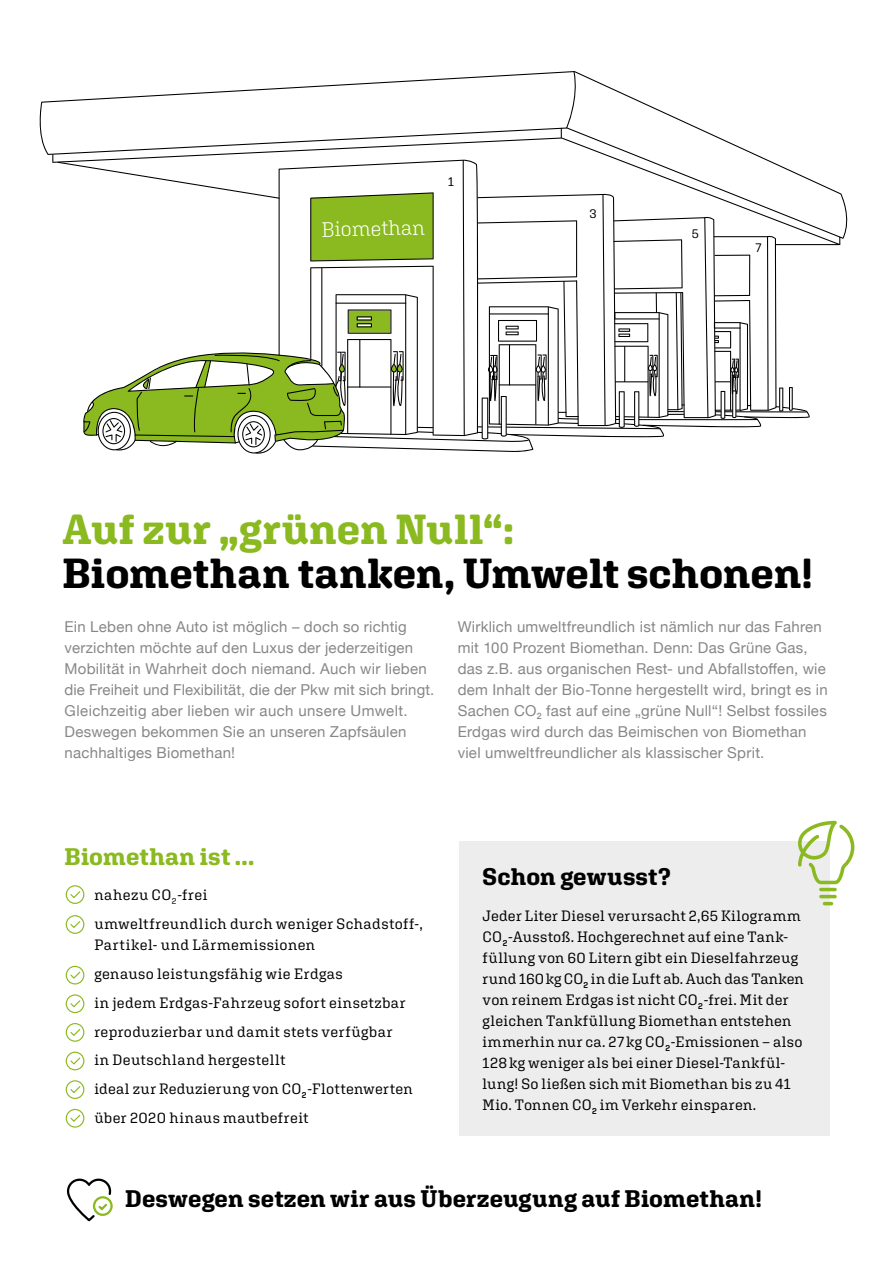
<style>
.page{position:relative;width:893px;height:1263px;background:#fff}
.page>*{position:absolute;margin:0;border:0;box-sizing:border-box;transform-origin:0 0}
.t1{font:700 42px "Aglet Slab";color:#000}
.t2{font:700 42px "Aglet Slab";letter-spacing:.01em;color:#8ab920}
.t3{font:700 24px "Aglet Slab";letter-spacing:.005em;color:#000}
.t4{font:700 24px "Aglet Slab";letter-spacing:.005em;color:#8ab920}
.t5{font:300 21px "Aglet Slab";color:#fff}
.t6{font:15px/21px "Aglet Slab";letter-spacing:.02em;color:#000}
.t7{font:15px/21px "Helvetica Neue";letter-spacing:.015em;color:#878787}
.t8{font:12.75px "Aglet Slab";color:#000}
</style>
<div class="page">
<svg style="left:39px;top:71px;width:527px;height:84px"></svg>
<svg style="left:566px;top:71px;width:282px;height:168px"></svg>
<svg style="left:52px;top:128px;width:788px;height:326px"></svg>
<svg style="left:65px;top:885px;width:20px;height:19px"></svg>
<svg style="left:65px;top:915px;width:20px;height:19px"></svg>
<svg style="left:65px;top:965px;width:20px;height:20px"></svg>
<svg style="left:65px;top:994px;width:20px;height:20px"></svg>
<svg style="left:65px;top:1023px;width:20px;height:19px"></svg>
<svg style="left:65px;top:1051px;width:20px;height:20px"></svg>
<svg style="left:65px;top:1080px;width:20px;height:19px"></svg>
<svg style="left:65px;top:1108px;width:20px;height:20px"></svg>
<div style="left:459px;top:841px;width:370px;height:295px;background:#ededed"></div>
<svg style="left:798px;top:821px;width:56px;height:84px"></svg>
<svg style="left:66px;top:1178px;width:47px;height:44px"></svg>
<h3 class="t5" style="left:321px;top:217px;width:105px;rotate:-1deg">Biomethan</h3>
<p class="t8" style="left:448px;top:174px;width:7px">1</p>
<p class="t8" style="left:589px;top:206px;width:9px">3</p>
<p class="t8" style="left:692px;top:226px;width:8px">5</p>
<p class="t8" style="left:756px;top:240px;width:8px">7</p>
<h1 class="t2" style="left:63px;top:504px;width:453px">Auf zur „grünen Null“:</h1>
<h1 class="t1" style="left:63px;top:548px;width:752px">Biomethan tanken, Umwelt schonen!</h1>
<p class="t7" style="left:65px;top:617px;width:371px">Ein Leben ohne Auto ist möglich – doch so richtig verzichten möchte auf den Luxus der jederzeitigen Mobilität in Wahrheit doch niemand. Auch wir lieben die Freiheit und Flexibilität, die der Pkw mit sich bringt.<br>Gleichzeitig aber lieben wir auch unsere Umwelt.<br>Deswegen bekommen Sie an unseren Zapfsäulen nachhaltiges Biomethan!</p>
<p class="t7" style="left:458px;top:617px;width:372px">Wirklich umweltfreundlich ist nämlich nur das Fahren mit 100 Prozent Biomethan. Denn: Das Grüne Gas, das z.B. aus organischen Rest- und Abfallstoffen, wie dem Inhalt der Bio-Tonne hergestellt wird, bringt es in Sachen CO<sub>2</sub> fast auf eine „grüne Null“! Selbst fossiles Erdgas wird durch das Beimischen von Biomethan viel umweltfreundlicher als klassischer Sprit.</p>
<h2 class="t4" style="left:65px;top:842px;width:191px">Biomethan ist ...</h2>
<p class="t6" style="left:94px;top:880px;width:330px;line-height:29px">nahezu CO<sub>2</sub>-frei<br>umweltfreundlich durch weniger Schadstoff-,</p>
<p class="t6" style="left:94px;top:930px;width:320px;line-height:29px">Partikel- und Lärmemissionen<br>genauso leistungsfähig wie Erdgas<br>in jedem Erdgas-Fahrzeug sofort einsetzbar reproduzierbar und damit stets verfügbar<br>in Deutschland hergestellt<br>ideal zur Reduzierung von CO<sub>2</sub>-Flottenwerten über 2020 hinaus mautbefreit</p>
<h2 class="t3" style="left:483px;top:862px;width:190px">Schon gewusst?</h2>
<p class="t6" style="left:483px;top:905px;width:323px">Jeder Liter Diesel verursacht 2,65 Kilogramm CO<sub>2</sub>-Ausstoß. Hochgerechnet auf eine Tank&shy;füllung von 60 Litern gibt ein Dieselfahrzeug rund 160kg CO<sub>2</sub> in die Luft ab. Auch das Tanken von reinem Erdgas ist nicht CO<sub>2</sub>-frei. Mit der gleichen Tankfüllung Biomethan entstehen immerhin nur ca. 27kg CO<sub>2</sub>-Emissionen – also 128kg weniger als bei einer Diesel-Tankfül&shy;lung! So ließen sich mit Biomethan bis zu 41<br>Mio. Tonnen CO<sub>2</sub> im Verkehr einsparen.</p>
<h2 class="t3" style="left:125px;top:1184px;width:638px">Deswegen setzen wir aus Überzeugung auf Biomethan!</h2>
</div>
